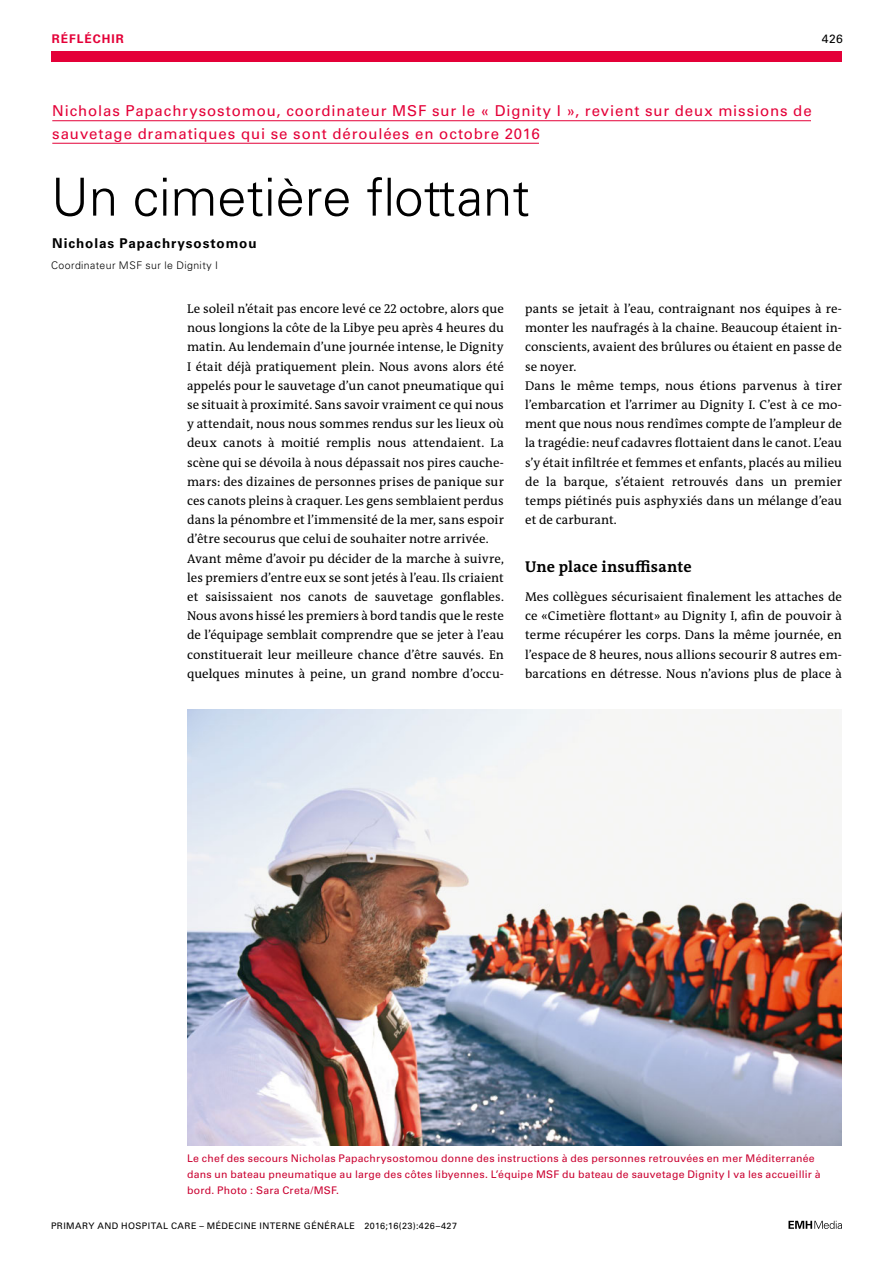
<style>
.page{position:relative;width:893px;height:1263px;background:#fff}
.page>*{position:absolute;margin:0;border:0;box-sizing:border-box;transform-origin:0 0}
.t1{font:300 52.5px "Univers LT Std";color:#000}
.t2{font:700 15.75px "The Antiqua B W7";letter-spacing:.01em;color:#000}
.t3{font:15px/22.5px "Univers LT Std";letter-spacing:.055em;color:#e40038}
.t4{font:700 13.5px "Univers LT Std";letter-spacing:.065em;color:#000}
.t5{font:12.75px/19.2px "The Antiqua B W5 Plain";letter-spacing:.005em;color:#000}
.t6{font:700 12px "Univers LT Std";letter-spacing:.085em;color:#e40038}
.t7{font:12px "Univers LT Std";color:#000}
.t8{font:10.5px/15.8px "Univers LT Std";letter-spacing:.025em;color:#ca0030}
.t9{font:300 10.5px "Univers LT Std";letter-spacing:.04em;color:#000}
.t10{font:9px "Univers LT Std";letter-spacing:.05em;color:#000}
</style>
<div class="page">
<div style="left:51px;top:51px;width:791px;height:11px;background:#e40038"></div>
<svg style="left:788px;top:1221px;width:54px;height:8px"></svg>
<hr style="left:52px;top:120px;width:759px;height:1px;background:#e40038">
<hr style="left:52px;top:143px;width:487px;height:1px;background:#e40038">
<img style="left:187px;top:709px;width:655px;height:436px">
<p class="t6" style="left:52px;top:31px;width:74px">RÉFLÉCHIR</p>
<p class="t7" style="left:822px;top:31px;width:22px">426</p>
<p class="t3" style="left:52px;top:100px;width:761px">Nicholas Papachrysostomou, coordinateur MSF sur le « Dignity I », revient sur deux missions de sauvetage dramatiques qui se sont déroulées en octobre 2016</p>
<h1 class="t1" style="left:51px;top:165px;width:480px">Un cimetière flottant</h1>
<p class="t4" style="left:52px;top:235px;width:206px">Nicholas Papachrysostomou</p>
<p class="t9" style="left:51px;top:259px;width:169px">Coordinateur MSF sur le Dignity I</p>
<p class="t5" style="left:187px;top:299px;width:318px">Le soleil n’était pas encore levé ce 22 octobre, alors que nous longions la côte de la Libye peu après 4 heures du matin. Au lendemain d’une journée intense, le Dignity I était déjà pratiquement plein. Nous avons alors été appelés pour le sauvetage d’un canot pneumatique qui se situait à proximité. Sans savoir vraiment ce qui nous y attendait, nous nous sommes rendus sur les lieux où deux canots à moitié remplis nous attendaient. La scène qui se dévoila à nous dépassait nos pires cauche&shy;mars: des dizaines de personnes prises de panique sur ces canots pleins à craquer. Les gens semblaient perdus dans la pénombre et l’immensité de la mer, sans espoir d’être secourus que celui de souhaiter notre arrivée.<br>Avant même d’avoir pu décider de la marche à suivre, les premiers d’entre eux se sont jetés à l’eau. Ils criaient et saisissaient nos canots de sauvetage gonflables.<br>Nous avons hissé les premiers à bord tandis que le reste de l’équipage semblait comprendre que se jeter à l’eau constituerait leur meilleure chance d’être sauvés. En quelques minutes à peine, un grand nombre d’occu-</p>
<p class="t5" style="left:525px;top:299px;width:318px">pants se jetait à l’eau, contraignant nos équipes à re&shy;monter les naufragés à la chaine. Beaucoup étaient in&shy;conscients, avaient des brûlures ou étaient en passe de se noyer.<br>Dans le même temps, nous étions parvenus à tirer l’embarcation et l’arrimer au Dignity I. C’est à ce mo&shy;ment que nous nous rendîmes compte de l’ampleur de la tragédie: neuf cadavres flottaient dans le canot. L’eau s’y était infiltrée et femmes et enfants, placés au milieu de la barque, s’étaient retrouvés dans un premier temps piétinés puis asphyxiés dans un mélange d’eau et de carburant.</p>
<p class="t2" style="left:525px;top:557px;width:168px">Une place insuffisante</p>
<p class="t5" style="left:525px;top:587px;width:318px;text-align:justify">Mes collègues sécurisaient finalement les attaches de ce «Cimetière flottant» au Dignity I, afin de pouvoir à terme récupérer les corps. Dans la même journée, en l’espace de 8 heures, nous allions secourir 8 autres em&shy;barcations en détresse. Nous n’avions plus de place à</p>
<p class="t8" style="left:187px;top:1150px;width:635px">Le chef des secours Nicholas Papachrysostomou donne des instructions à des personnes retrouvées en mer Méditerranée dans un bateau pneumatique au large des côtes libyennes. L’équipe MSF du bateau de sauvetage Dignity I va les accueillir à bord. Photo : Sara Creta/MSF.</p>
<p class="t10" style="left:51px;top:1220px;width:407px">PRIMARY AND HOSPITAL CARE – MÉDECINE INTERNE GÉNÉRALE 2016;16(23):426–427</p>
</div>
